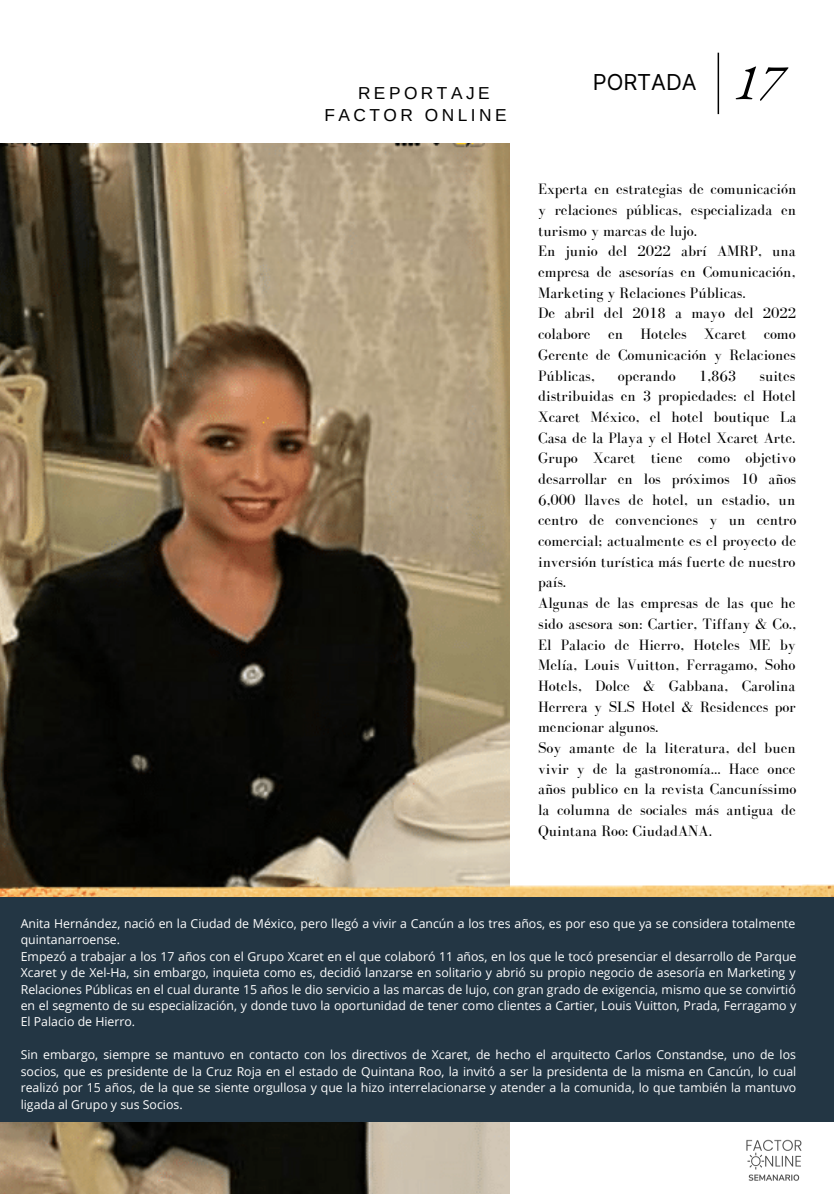
<style>
.page{position:relative;width:834px;height:1196px;background:#fff}
.page>*{position:absolute;margin:0;border:0;box-sizing:border-box;transform-origin:0 0}
.t1{font:italic 51.2px "EB Garamond";color:#000}
.t2{font:22px "Inter";letter-spacing:-.005em;color:#000}
.t3{font:17.4px/21.6px "Arimo";letter-spacing:.2em;color:#000}
.t4{font:15.6px/20.6px "Bodoni FLF";color:#000}
.t5{font:12.4px/16.4px "Open Sans";color:#fff}
</style>
<div class="page">
<img style="left:0;top:143px;width:509px;height:1050px">
<img style="left:0;top:884px;width:834px;height:12px">
<hr style="left:717px;top:53px;width:2px;height:61px;background:#000">
<img style="left:734px;top:1121px;width:79px;height:60px">
<div style="left:0;top:896px;width:834px;height:225px;background:#233644"></div>
<p class="t3" style="left:324px;top:82px;width:184px;text-indent:33px">REPORTAJE<br>FACTOR ONLINE</p>
<h2 class="t2" style="left:593px;top:69px;width:105px">PORTADA</h2>
<h1 class="t1" style="left:734px;top:48px;width:50px">17</h1>
<p class="t4" style="left:538px;top:179px;width:260px">Experta en estrategias de comunicación y relaciones públicas, especializada en turismo y marcas de lujo.<br>En junio del 2022 abrí AMRP, una empresa de asesorías en Comunicación,<br>Marketing y Relaciones Públicas.<br>De abril del 2018 a mayo del 2022 colabore en Hoteles Xcaret como<br>Gerente de Comunicación y Relaciones<br>Públicas,</p>
<p class="t4" style="left:618px;top:365px;width:59px">operando</p>
<p class="t4" style="left:699px;top:365px;width:39px">1,863</p>
<p class="t4" style="left:538px;top:365px;width:260px;text-indent:221px">suites distribuidas en 3 propiedades: el Hotel Xcaret México, el hotel boutique La Casa de la Playa y el Hotel Xcaret Arte.<br>Grupo Xcaret tiene como objetivo desarrollar en los próximos 10 años 6,000 llaves de hotel, un estadio, un centro de convenciones y un centro comercial; actualmente es el proyecto de inversión turística más fuerte de nuestro país.<br>Algunas de las empresas de las que he sido asesora son: Cartier, Tiffany &amp; Co., El Palacio de Hierro, Hoteles ME by Melía, Louis Vuitton, Ferragamo, Soho Hotels, Dolce &amp; Gabbana, Carolina Herrera y SLS Hotel &amp; Residences por mencionar algunos.<br>Soy amante de la literatura, del buen vivir y de la gastronomía... Hace once años publico en la revista Cancuníssimo la columna de sociales más antigua de Quintana Roo: CiudadANA.</p>
<p class="t5" style="left:21px;top:914px;width:777px">Anita Hernández, nació en la Ciudad de México, pero llegó a vivir a Cancún a los tres años, es por eso que ya se considera totalmente quintanarroense.<br>Empezó a trabajar a los 17 años con el Grupo Xcaret en el que colaboró 11 años, en los que le tocó presenciar el desarrollo de Parque Xcaret y de Xel-Ha, sin embargo, inquieta como es, decidió lanzarse en solitario y abrió su propio negocio de asesoría en Marketing y Relaciones Públicas en el cual durante 15 años le dio servicio a las marcas de lujo, con gran grado de exigencia, mismo que se convirtió en el segmento de su especialización, y donde tuvo la oportunidad de tener como clientes a Cartier, Louis Vuitton, Prada, Ferragamo y El Palacio de Hierro.</p>
<p class="t5" style="left:21px;top:1046px;width:777px;text-align:justify">Sin embargo, siempre se mantuvo en contacto con los directivos de Xcaret, de hecho el arquitecto Carlos Constandse, uno de los socios, que es presidente de la Cruz Roja en el estado de Quintana Roo, la invitó a ser la presidenta de la misma en Cancún, lo cual realizó por 15 años, de la que se siente orgullosa y que la hizo interrelacionarse y atender a la comunida, lo que también la mantuvo ligada al Grupo y sus Socios.</p>
</div>
